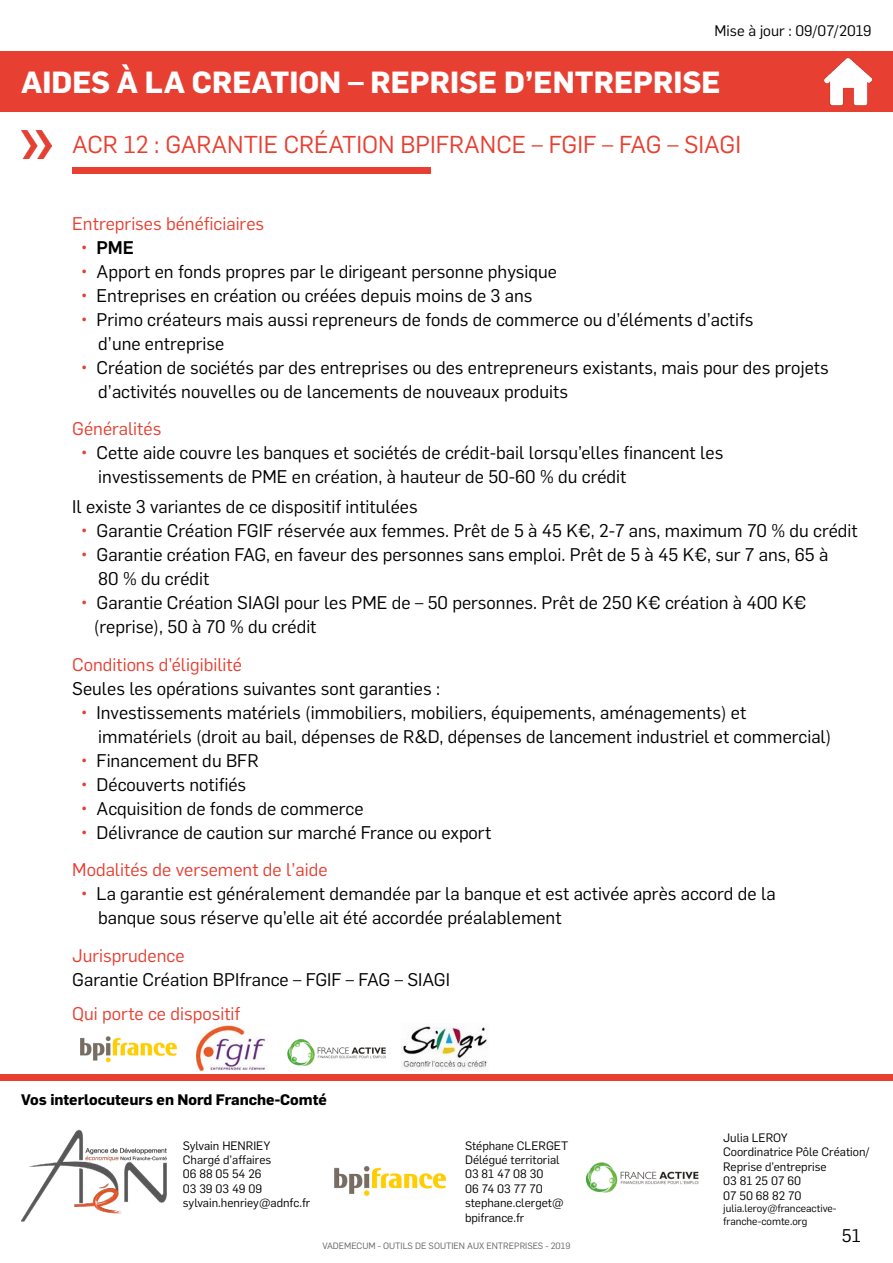
<style>
.page{position:relative;width:893px;height:1263px;background:#fff}
.page>*{position:absolute;margin:0;border:0;box-sizing:border-box;transform-origin:0 0}
.t1{font:700 30px "Flama";color:#fff}
.t2{font:24px "Flama";color:#e73f31}
.t3{font:18px/24px "Flama";color:#000}
.t4{font:18px "Flama";color:#e73f31}
.t5{font:500 18px "Flama";color:#000}
.t6{font:700 15px "Flama";color:#000}
.t7{font:15px "Flama";color:#000}
.t8{font:12px/14.4px "Flama";color:#000}
.t9{font:10.5px/12.6px "Flama";color:#000}
.t10{font:9px "Flama";color:#666565}
.s1{font-weight:400;color:#e73f31}
.s2{color:#e73f31}
</style>
<div class="page">
<div style="left:0;top:1074px;width:893px;height:6px;background:#e73f31"></div>
<div style="left:0;top:51px;width:893px;height:61px;background:#e73f31"></div>
<img style="left:21px;top:131px;width:30px;height:27px">
<div style="left:72px;top:167px;width:358px;height:6px;background:#e73f31"></div>
<img style="left:824px;top:58px;width:48px;height:47px">
<img style="left:21px;top:1130px;width:146px;height:92px">
<img style="left:334px;top:1166px;width:113px;height:30px">
<img style="left:585px;top:1162px;width:114px;height:31px">
<img style="left:80px;top:1036px;width:97px;height:27px">
<img style="left:287px;top:1039px;width:99px;height:27px">
<img style="left:401px;top:1026px;width:87px;height:45px">
<img style="left:196px;top:1025px;width:71px;height:46px">
<p class="t7" style="left:715px;top:20px;width:159px">Mise à jour : 09/07/2019</p>
<h1 class="t1" style="left:21px;top:60px;width:701px">AIDES À LA CREATION – REPRISE D’ENTREPRISE</h1>
<h2 class="t2" style="left:72px;top:128px;width:670px">ACR 12 : GARANTIE CRÉATION BPIFRANCE – FGIF – FAG – SIAGI</h2>
<p class="t4" style="left:72px;top:211px;width:193px">Entreprises bénéficiaires</p>
<p class="t5" style="left:81px;top:234px;width:55px"><span class="s1">•</span> PME</p>
<p class="t3" style="left:81px;top:258px;width:478px"><span class="s2">•</span> Apport en fonds propres par le dirigeant personne physique</p>
<p class="t3" style="left:81px;top:282px;width:453px"><span class="s2">•</span> Entreprises en création ou créées depuis moins de 3 ans</p>
<p class="t3" style="left:98px;top:306px;width:657px;text-indent:-17px"><span class="s2">•</span> Primo créateurs mais aussi repreneurs de fonds de commerce ou d’éléments d’actifs d’une entreprise</p>
<p class="t3" style="left:98px;top:354px;width:732px;text-indent:-17px"><span class="s2">•</span> Création de sociétés par des entreprises ou des entrepreneurs existants, mais pour des projets d’activités nouvelles ou de lancements de nouveaux produits</p>
<p class="t4" style="left:72px;top:416px;width:91px">Généralités</p>
<p class="t3" style="left:98px;top:440px;width:626px;text-indent:-17px"><span class="s2">•</span> Cette aide couvre les banques et sociétés de crédit-bail lorsqu’elles financent les investissements de PME en création, à hauteur de 50-60 % du crédit</p>
<p class="t3" style="left:72px;top:494px;width:347px">Il existe 3 variantes de ce dispositif intitulées</p>
<p class="t3" style="left:81px;top:518px;width:778px"><span class="s2">•</span> Garantie Création FGIF réservée aux femmes. Prêt de 5 à 45 K€, 2-7 ans, maximum 70 % du crédit</p>
<p class="t3" style="left:98px;top:542px;width:731px;text-indent:-17px"><span class="s2">•</span> Garantie création FAG, en faveur des personnes sans emploi. Prêt de 5 à 45 K€, sur 7 ans, 65 à<br>80 % du crédit</p>
<p class="t3" style="left:94px;top:590px;width:714px;text-indent:-13px"><span class="s2">•</span> Garantie Création SIAGI pour les PME de – 50 personnes. Prêt de 250 K€ création à 400 K€ (reprise), 50 à 70 % du crédit</p>
<p class="t4" style="left:72px;top:652px;width:171px">Conditions d’éligibilité</p>
<p class="t3" style="left:72px;top:675px;width:369px">Seules les opérations suivantes sont garanties :</p>
<p class="t3" style="left:98px;top:699px;width:735px;text-indent:-17px"><span class="s2">•</span> Investissements matériels (immobiliers, mobiliers, équipements, aménagements) et immatériels (droit au bail, dépenses de R&amp;D, dépenses de lancement industriel et commercial)</p>
<p class="t3" style="left:81px;top:747px;width:179px"><span class="s2">•</span> Financement du BFR</p>
<p class="t3" style="left:81px;top:771px;width:167px"><span class="s2">•</span> Découverts notifiés</p>
<p class="t3" style="left:81px;top:795px;width:284px"><span class="s2">•</span> Acquisition de fonds de commerce</p>
<p class="t3" style="left:72px;top:812px;width:421px;line-height:37.5px;text-indent:9px"><span class="s2">•</span> Délivrance de caution sur marché France ou export<br><span class="s2">Modalités de versement de l’aide</span></p>
<p class="t3" style="left:98px;top:881px;width:679px;text-indent:-17px"><span class="s2">•</span> La garantie est généralement demandée par la banque et est activée après accord de la banque sous réserve qu’elle ait été accordée préalablement</p>
<p class="t4" style="left:72px;top:943px;width:114px">Jurisprudence</p>
<p class="t3" style="left:72px;top:966px;width:379px">Garantie Création BPIfrance – FGIF – FAG – SIAGI</p>
<p class="t4" style="left:72px;top:1001px;width:170px">Qui porte ce dispositif</p>
<p class="t6" style="left:21px;top:1088px;width:307px">Vos interlocuteurs en Nord Franche-Comté</p>
<p class="t8" style="left:183px;top:1137px;width:129px">Sylvain HENRIEY<br>Chargé d’affaires<br>06 88 05 54 26<br>03 39 03 49 09 sylvain.henriey@adnfc.fr</p>
<p class="t8" style="left:465px;top:1137px;width:105px">Stéphane CLERGET<br>Délégué territorial<br>03 81 47 08 30<br>06 74 03 77 70 stephane.clerget@ bpifrance.fr</p>
<p class="t8" style="left:723px;top:1130px;width:148px">Julia LEROY<br>Coordinatrice Pôle Création/<br>Reprise d’entreprise<br>03 81 25 07 60<br>07 50 68 82 70</p>
<p class="t9" style="left:723px;top:1201px;width:115px">julia.leroy@franceactive&shy;franche-comte.org</p>
<p class="t10" style="left:323px;top:1239px;width:249px">VADEMECUM - OUTILS DE SOUTIEN AUX ENTREPRISES - 2019</p>
<p class="t3" style="left:842px;top:1222px;width:20px">51</p>
</div>
